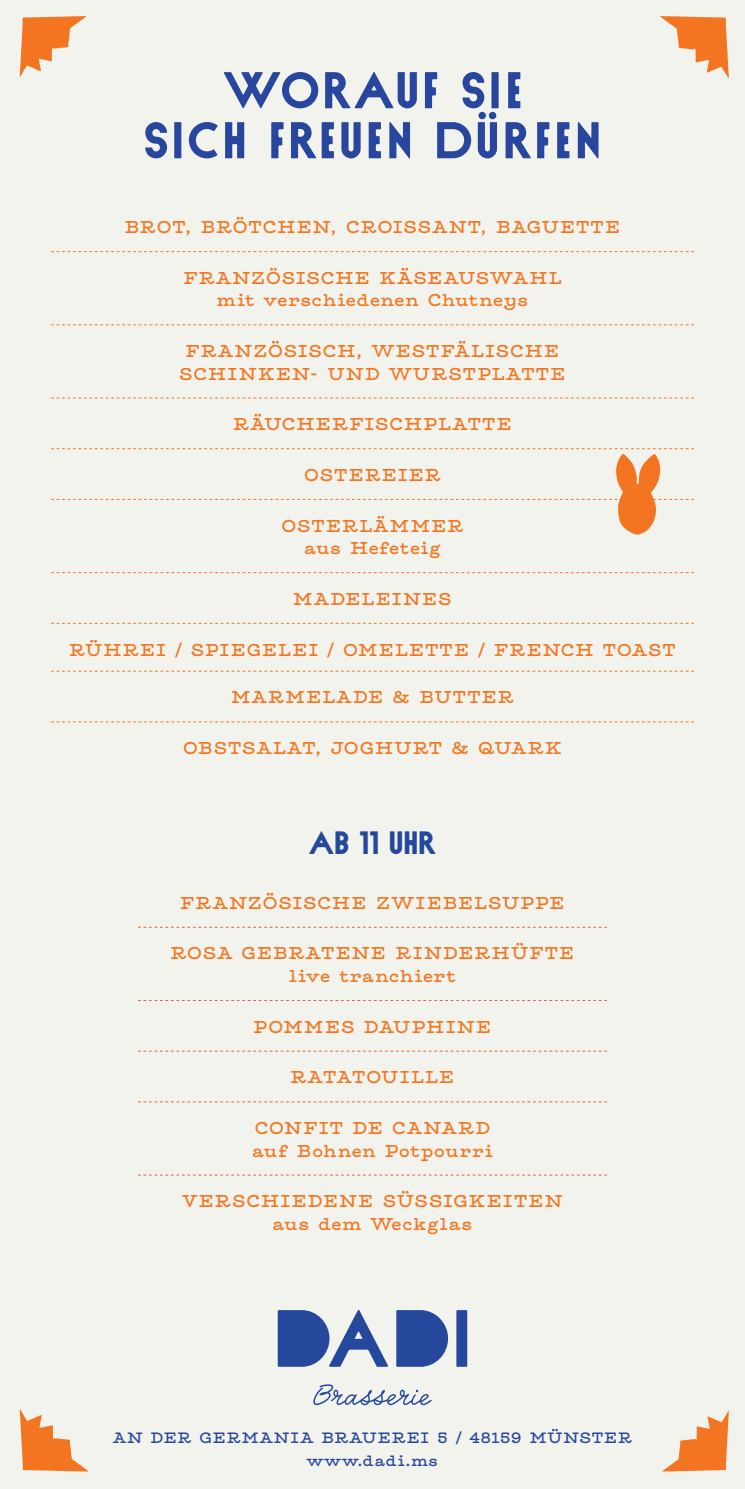
<style>
.page{position:relative;width:745px;height:1489px;background:#fff}
.page>*{position:absolute;margin:0;border:0;box-sizing:border-box;transform-origin:0 0}
.t1{font:57.5px/50px "Nord";letter-spacing:.025em;color:#28469d;text-align:center}
.t2{font:36px "Nord";letter-spacing:-.035em;color:#26489c}
.t3{font:500 20px/22.5px "Hellenic Typewriter";letter-spacing:.01em;color:#f47521;text-align:center}
.t4{font:500 20px/22.5px "Hellenic Typewriter";letter-spacing:.03em;color:#f47521;text-align:center}
.t5{font:500 20px "Hellenic Typewriter";letter-spacing:.035em;color:#f47521}
.t6{font:500 17.5px "Hellenic Typewriter";letter-spacing:.015em;color:#28469d}
</style>
<div class="page">
<div style="left:0;top:0;width:744px;height:1488px;background:#f1f3ec"></div>
<svg style="left:51px;top:251px;width:642px;height:1px"></svg>
<svg style="left:51px;top:324px;width:642px;height:1px"></svg>
<svg style="left:51px;top:397px;width:642px;height:1px"></svg>
<svg style="left:51px;top:572px;width:642px;height:1px"></svg>
<svg style="left:51px;top:623px;width:642px;height:1px"></svg>
<svg style="left:51px;top:670px;width:642px;height:1px"></svg>
<svg style="left:51px;top:721px;width:642px;height:1px"></svg>
<svg style="left:138px;top:926px;width:468px;height:1px"></svg>
<svg style="left:138px;top:1000px;width:468px;height:1px"></svg>
<svg style="left:138px;top:1050px;width:468px;height:1px"></svg>
<svg style="left:138px;top:1101px;width:468px;height:1px"></svg>
<svg style="left:138px;top:1174px;width:468px;height:1px"></svg>
<svg style="left:51px;top:448px;width:642px;height:87px"></svg>
<svg style="left:277px;top:1310px;width:111px;height:56px"></svg>
<svg style="left:396px;top:1310px;width:52px;height:56px;background:#3d5ca5"></svg>
<div style="left:456px;top:1309px;width:11px;height:57px;background:#26489c"></div>
<svg style="left:313px;top:1384px;width:118px;height:20px"></svg>
<svg style="left:20px;top:16px;width:66px;height:61px"></svg>
<svg style="left:660px;top:16px;width:68px;height:62px"></svg>
<svg style="left:662px;top:1412px;width:66px;height:59px"></svg>
<svg style="left:20px;top:1409px;width:68px;height:62px"></svg>
<p class="t1" style="left:143px;top:65px;width:460px">WORAUF SIE<br>SICH FREUEN DÜRFEN</p>
<p class="t3" style="left:124px;top:216px;width:497px">BROT, BRÖTCHEN, CROISSANT, BAGUETTE</p>
<p class="t3" style="left:183px;top:266px;width:380px">FRANZÖSISCHE KÄSEAUSWAHL mit verschiedenen Chutneys</p>
<p class="t4" style="left:179px;top:339px;width:388px">FRANZÖSISCH, WESTFÄLISCHE<br>SCHINKEN- UND WURSTPLATTE</p>
<p class="t3" style="left:232px;top:413px;width:281px">RÄUCHERFISCHPLATTE</p>
<p class="t3" style="left:303px;top:463px;width:139px">OSTEREIER</p>
<p class="t3" style="left:281px;top:514px;width:184px">OSTERLÄMMER aus Hefeteig</p>
<p class="t5" style="left:292px;top:587px;width:161px">MADELEINES</p>
<p class="t3" style="left:69px;top:638px;width:608px">RÜHREI / SPIEGELEI / OMELETTE / FRENCH TOAST</p>
<p class="t5" style="left:230px;top:686px;width:285px">MARMELADE &amp; BUTTER</p>
<p class="t3" style="left:183px;top:736px;width:380px">OBSTSALAT, JOGHURT &amp; QUARK</p>
<p class="t2" style="left:308px;top:824px;width:130px">AB 11 UHR</p>
<p class="t3" style="left:180px;top:891px;width:386px">FRANZÖSISCHE ZWIEBELSUPPE</p>
<p class="t3" style="left:170px;top:942px;width:406px">ROSA GEBRATENE RINDERHÜFTE live tranchiert</p>
<p class="t3" style="left:253px;top:1015px;width:240px">POMMES DAUPHINE</p>
<p class="t3" style="left:290px;top:1065px;width:166px">RATATOUILLE</p>
<p class="t3" style="left:252px;top:1116px;width:243px;text-align:left">CONFIT DE CANARD auf Bohnen Potpourri</p>
<p class="t3" style="left:182px;top:1189px;width:382px">VERSCHIEDENE SÜSSIGKEITEN aus dem Weckglas</p>
<p class="t6" style="left:113px;top:1428px;width:521px">AN DER GERMANIA BRAUEREI 5 / 48159 MÜNSTER</p>
<p class="t6" style="left:306px;top:1450px;width:133px">www.dadi.ms</p>
</div>
